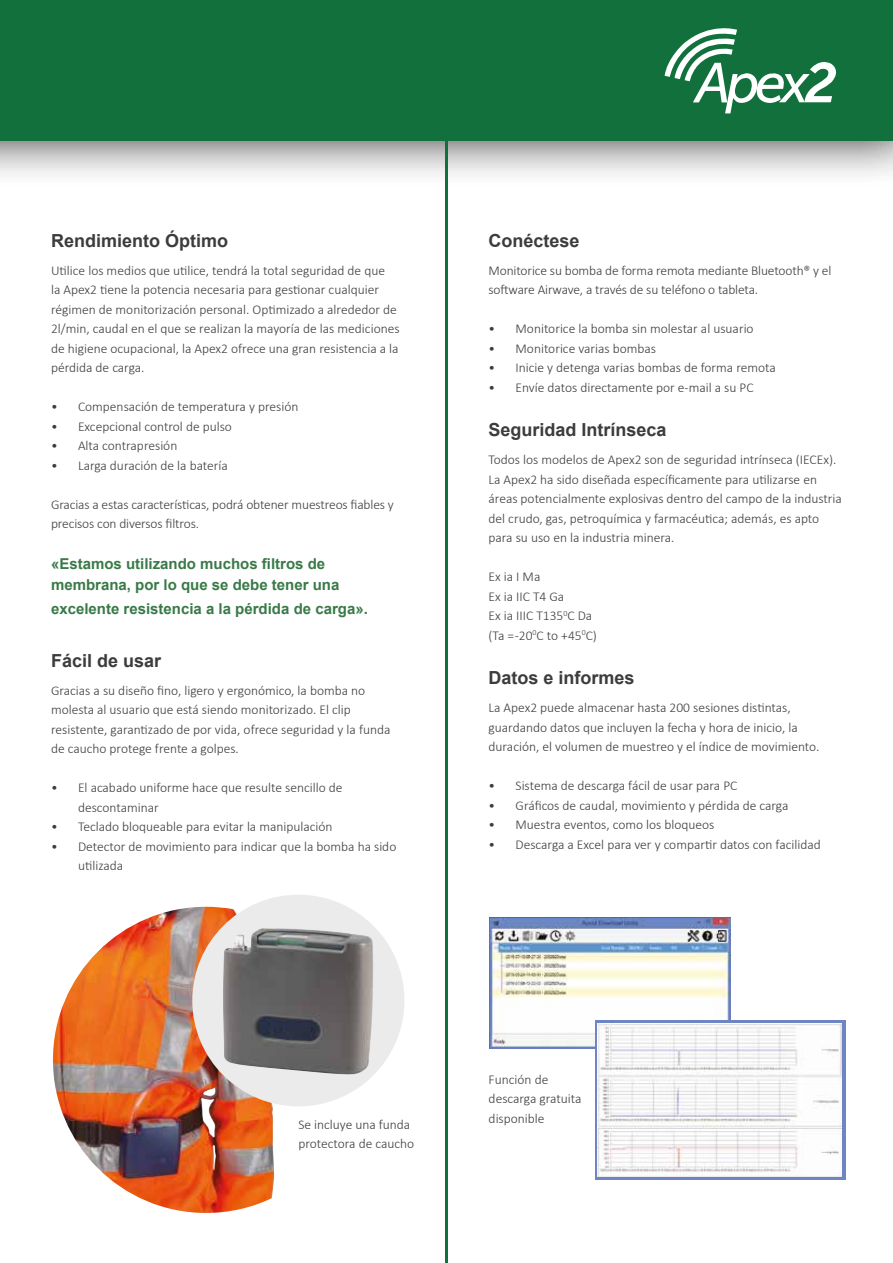
<style>
.page{position:relative;width:893px;height:1263px;background:#fff}
.page>*{position:absolute;margin:0;border:0;box-sizing:border-box;transform-origin:0 0}
.t1{font:700 18px "Arial";color:#3c3c3b}
.t2{font:700 15px/21px "Arial";color:#397a48}
.t3{font:300 13.5px/19.5px "Calibri";color:#3c3c3b}
</style>
<div class="page">
<div style="left:0;top:0;width:893px;height:188px;background:#000;opacity:.85"></div>
<div style="left:0;top:0;width:893px;height:140px;background:#12703c"></div>
<svg style="left:665px;top:28px;width:172px;height:85px"></svg>
<img style="left:53px;top:907px;width:221px;height:306px">
<hr style="left:445px;top:133px;width:3px;height:1130px;background:#12703c">
<div style="left:192px;top:895px;width:212px;height:211px;background:#ebebeb;border-radius:50%"></div>
<img style="left:223px;top:928px;width:150px;height:146px">
<img style="left:489px;top:917px;width:241px;height:131px">
<svg style="left:595px;top:1020px;width:251px;height:160px;background:#8397cb"></svg>
<img style="left:597px;top:1024px;width:245px;height:152px">
<h1 class="t1" style="left:51px;top:228px;width:178px">Rendimiento Óptimo</h1>
<p class="t3" style="left:51px;top:260px;width:350px">Utilice los medios que utilice, tendrá la total seguridad de que<br>la Apex2 tiene la potencia necesaria para gestionar cualquier régimen de monitorización personal. Optimizado a alrededor de 2l/min, caudal en el que se realizan la mayoría de las mediciones de higiene ocupacional, la Apex2 ofrece una gran resistencia a la pérdida de carga.</p>
<p class="t3" style="left:51px;top:397px;width:249px">• Compensación de temperatura y presión</p>
<p class="t3" style="left:51px;top:416px;width:182px">• Excepcional control de pulso</p>
<p class="t3" style="left:51px;top:436px;width:128px">• Alta contrapresión</p>
<p class="t3" style="left:51px;top:455px;width:178px">• Larga duración de la batería</p>
<p class="t3" style="left:51px;top:494px;width:344px">Gracias a estas características, podrá obtener muestreos fiables y precisos con diversos filtros.</p>
<p class="t2" style="left:51px;top:553px;width:290px">«Estamos utilizando muchos filtros de membrana, por lo que se debe tener una</p>
<p class="t2" style="left:51px;top:598px;width:318px">excelente resistencia a la pérdida de carga».</p>
<h1 class="t1" style="left:51px;top:648px;width:112px">Fácil de usar</h1>
<p class="t3" style="left:51px;top:680px;width:341px">Gracias a su diseño fino, ligero y ergonómico, la bomba no molesta al usuario que está siendo monitorizado. El clip resistente, garantizado de por vida, ofrece seguridad y la funda de caucho protege frente a golpes.</p>
<p class="t3" style="left:78px;top:778px;width:266px;text-indent:-27px">• El acabado uniforme hace que resulte sencillo de descontaminar</p>
<p class="t3" style="left:51px;top:817px;width:283px">• Teclado bloqueable para evitar la manipulación</p>
<p class="t3" style="left:78px;top:836px;width:320px;text-indent:-27px">• Detector de movimiento para indicar que la bomba ha sido utilizada</p>
<h1 class="t1" style="left:489px;top:228px;width:93px">Conéctese</h1>
<p class="t3" style="left:489px;top:260px;width:344px">Monitorice su bomba de forma remota mediante Bluetooth® y el software Airwave, a través de su teléfono o tableta.</p>
<p class="t3" style="left:489px;top:319px;width:267px">• Monitorice la bomba sin molestar al usuario</p>
<p class="t3" style="left:489px;top:338px;width:169px">• Monitorice varias bombas</p>
<p class="t3" style="left:489px;top:358px;width:289px">• Inicie y detenga varias bombas de forma remota</p>
<p class="t3" style="left:489px;top:377px;width:266px">• Envíe datos directamente por e-mail a su PC</p>
<h1 class="t1" style="left:489px;top:418px;width:180px">Seguridad Intrínseca</h1>
<p class="t3" style="left:489px;top:450px;width:355px">Todos los modelos de Apex2 son de seguridad intrínseca (IECEx).<br>La Apex2 ha sido diseñada específicamente para utilizarse en áreas potencialmente explosivas dentro del campo de la industria del crudo, gas, petroquímica y farmacéutica; además, es apto para su uso en la industria minera.</p>
<p class="t3" style="left:489px;top:567px;width:110px">Ex ia I Ma<br>Ex ia IIC T4 Ga<br>Ex ia IIIC T135<sup>0</sup>C Da (Ta = -20<sup>0</sup>C to +45<sup>0</sup>C)</p>
<h1 class="t1" style="left:489px;top:666px;width:148px">Datos e informes</h1>
<p class="t3" style="left:489px;top:698px;width:332px">La Apex2 puede almacenar hasta 200 sesiones distintas, guardando datos que incluyen la fecha y hora de inicio, la duración, el volumen de muestreo y el índice de movimiento.</p>
<p class="t3" style="left:489px;top:776px;width:250px">• Sistema de descarga fácil de usar para PC</p>
<p class="t3" style="left:489px;top:795px;width:301px">• Gráficos de caudal, movimiento y pérdida de carga</p>
<p class="t3" style="left:489px;top:815px;width:227px">• Muestra eventos, como los bloqueos</p>
<p class="t3" style="left:489px;top:834px;width:334px">• Descarga a Excel para ver y compartir datos con facilidad</p>
<p class="t3" style="left:298px;top:1114px;width:117px">Se incluye una funda protectora de caucho</p>
<p class="t3" style="left:489px;top:1069px;width:94px">Función de descarga gratuita disponible</p>
</div>
